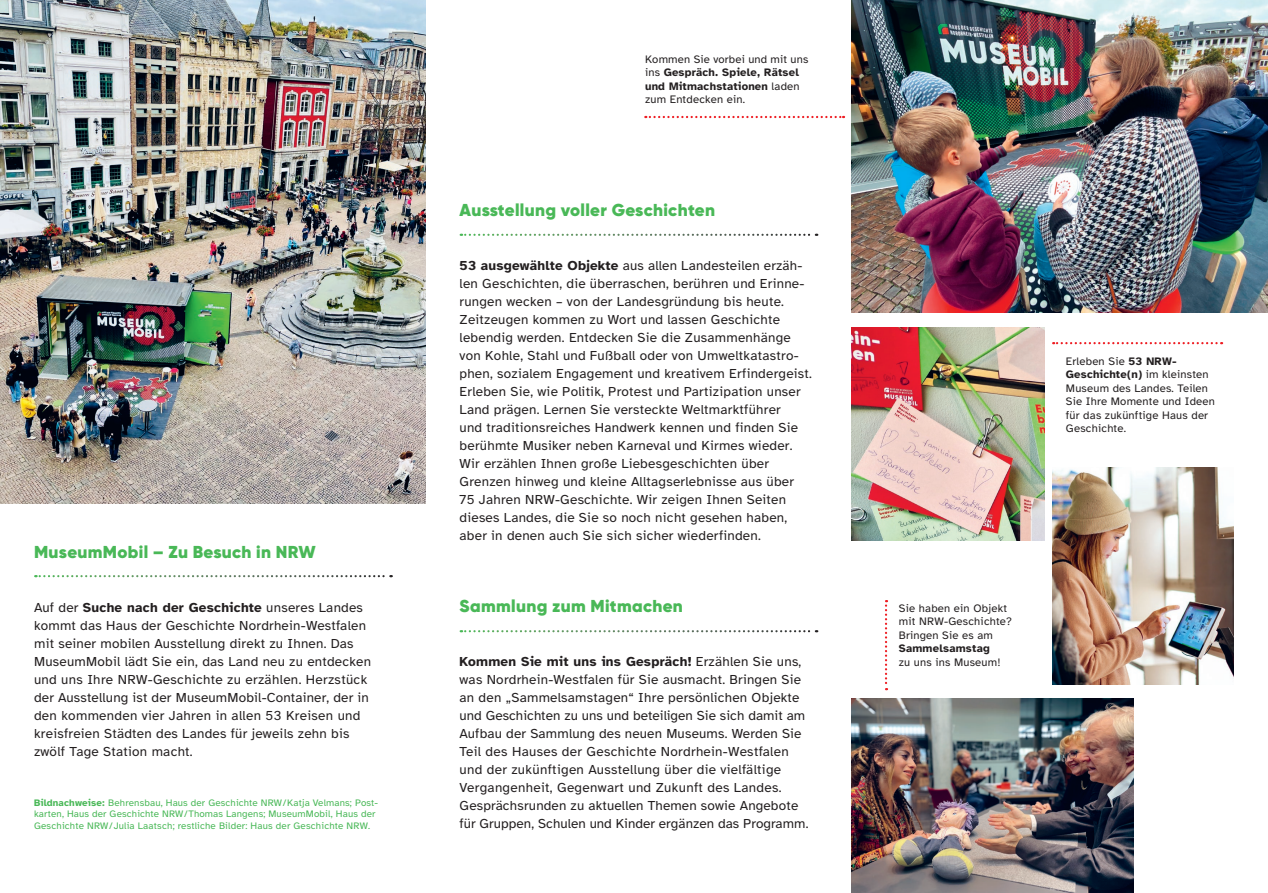
<style>
.page{position:relative;width:1268px;height:893px;background:#fff}
.page>*{position:absolute;margin:0;border:0;box-sizing:border-box;transform-origin:0 0}
.t1{font:900 17.25px "Gilroy";letter-spacing:.02em;color:#49b857}
.t2{font:13.5px/18px "Atkinson Hyperlegible";letter-spacing:.02em;color:#231f20}
.t3{font:11.25px/13.5px "Atkinson Hyperlegible";letter-spacing:.02em;color:#231f20}
.t4{font:700 11.25px "Atkinson Hyperlegible";letter-spacing:.02em;color:#231f20}
.t5{font:9.75px/11.2px "Atkinson Hyperlegible";letter-spacing:.015em;color:#49b857}
.s1{font-weight:700}
</style>
<div class="page">
<img style="left:0;top:0;width:425px;height:504px">
<svg style="left:645px;top:116px;width:198px;height:2px"></svg>
<svg style="left:1052px;top:342px;width:169px;height:2px"></svg>
<img style="left:1052px;top:467px;width:181px;height:217px">
<img style="left:851px;top:327px;width:193px;height:213px">
<img style="left:851px;top:0;width:416px;height:313px">
<img style="left:851px;top:699px;width:282px;height:194px">
<svg style="left:885px;top:600px;width:2px;height:90px"></svg>
<svg style="left:460px;top:234px;width:356px;height:2px"></svg>
<svg style="left:460px;top:630px;width:356px;height:2px"></svg>
<svg style="left:35px;top:575px;width:356px;height:2px"></svg>
<p class="t1" style="left:34px;top:541px;width:283px">MuseumMobil – Zu Besuch in NRW</p>
<p class="t2" style="left:34px;top:599px;width:338px">Auf der <span class="s1">Suche nach der Geschichte</span> unseres Landes kommt das Haus der Geschichte Nordrhein-Westfalen mit seiner mobilen Ausstellung direkt zu Ihnen. Das MuseumMobil lädt Sie ein, das Land neu zu entdecken und uns Ihre NRW-Geschichte zu erzählen. Herzstück der Ausstellung ist der MuseumMobil-Container, der in den kommenden vier Jahren in allen 53 Kreisen und kreisfreien Städten des Landes für jeweils zehn bis zwölf Tage Station macht.</p>
<p class="t5" style="left:34px;top:797px;width:345px"><span class="s1">Bildnachweise:</span> Behrensbau, Haus der Geschichte NRW/Katja Velmans; Post&shy;karten, Haus der Geschichte NRW/Thomas Langens; MuseumMobil, Haus der<br>Geschichte NRW/Julia Laatsch; restliche Bilder: Haus der Geschichte NRW.</p>
<p class="t3" style="left:645px;top:53px;width:165px">Kommen Sie vorbei und mit uns ins <span class="s1">Gespräch. Spiele, Rätsel und Mitmachstationen</span> laden zum Entdecken ein.</p>
<p class="t1" style="left:459px;top:199px;width:257px">Ausstellung voller Geschichten</p>
<p class="t2" style="left:459px;top:257px;width:354px"><span class="s1">53 ausgewählte Objekte</span> aus allen Landesteilen erzäh&shy;len Geschichten, die überraschen, berühren und Erinne&shy;rungen wecken – von der Landesgründung bis heute.<br>Zeitzeugen kommen zu Wort und lassen Geschichte lebendig werden. Entdecken Sie die Zusammenhänge von Kohle, Stahl und Fußball oder von Umweltkatastro&shy;phen, sozialem Engagement und kreativem Erfindergeist.<br>Erleben Sie, wie Politik, Protest und Partizipation unser Land prägen. Lernen Sie versteckte Weltmarktführer<br>und traditionsreiches Handwerk kennen und finden Sie berühmte Musiker neben Karneval und Kirmes wieder.<br>Wir erzählen Ihnen große Liebesgeschichten über Grenzen hinweg und kleine Alltagserlebnisse aus über 75 Jahren NRW-Geschichte. Wir zeigen Ihnen Seiten dieses Landes, die Sie so noch nicht gesehen haben, aber in denen auch Sie sich sicher wiederfinden.</p>
<p class="t1" style="left:459px;top:595px;width:225px">Sammlung zum Mitmachen</p>
<p class="t2" style="left:459px;top:653px;width:350px"><span class="s1">Kommen Sie mit uns ins Gespräch!</span> Erzählen Sie uns, was Nordrhein-Westfalen für Sie ausmacht. Bringen Sie an den „Sammelsamstagen“ Ihre persönlichen Objekte und Geschichten zu uns und beteiligen Sie sich damit am Aufbau der Sammlung des neuen Museums. Werden Sie Teil des Hauses der Geschichte Nordrhein-Westfalen und der zukünftigen Ausstellung über die vielfältige Vergangenheit, Gegenwart und Zukunft des Landes.<br>Gesprächsrunden zu aktuellen Themen sowie Angebote für Gruppen, Schulen und Kinder ergänzen das Programm.</p>
<p class="t3" style="left:1065px;top:354px;width:151px">Erleben Sie <span class="s1">53 NRW-<br>Geschichte(n)</span> im kleinsten<br>Museum des Landes. Teilen<br>Sie Ihre Momente und Ideen für das zukünftige Haus der<br>Geschichte.</p>
<p class="t3" style="left:898px;top:602px;width:115px">Sie haben ein Objekt mit NRW-Geschichte?<br>Bringen Sie es am</p>
<p class="t4" style="left:898px;top:642px;width:92px">Sammelsamstag</p>
<p class="t3" style="left:898px;top:656px;width:103px">zu uns ins Museum!</p>
</div>
